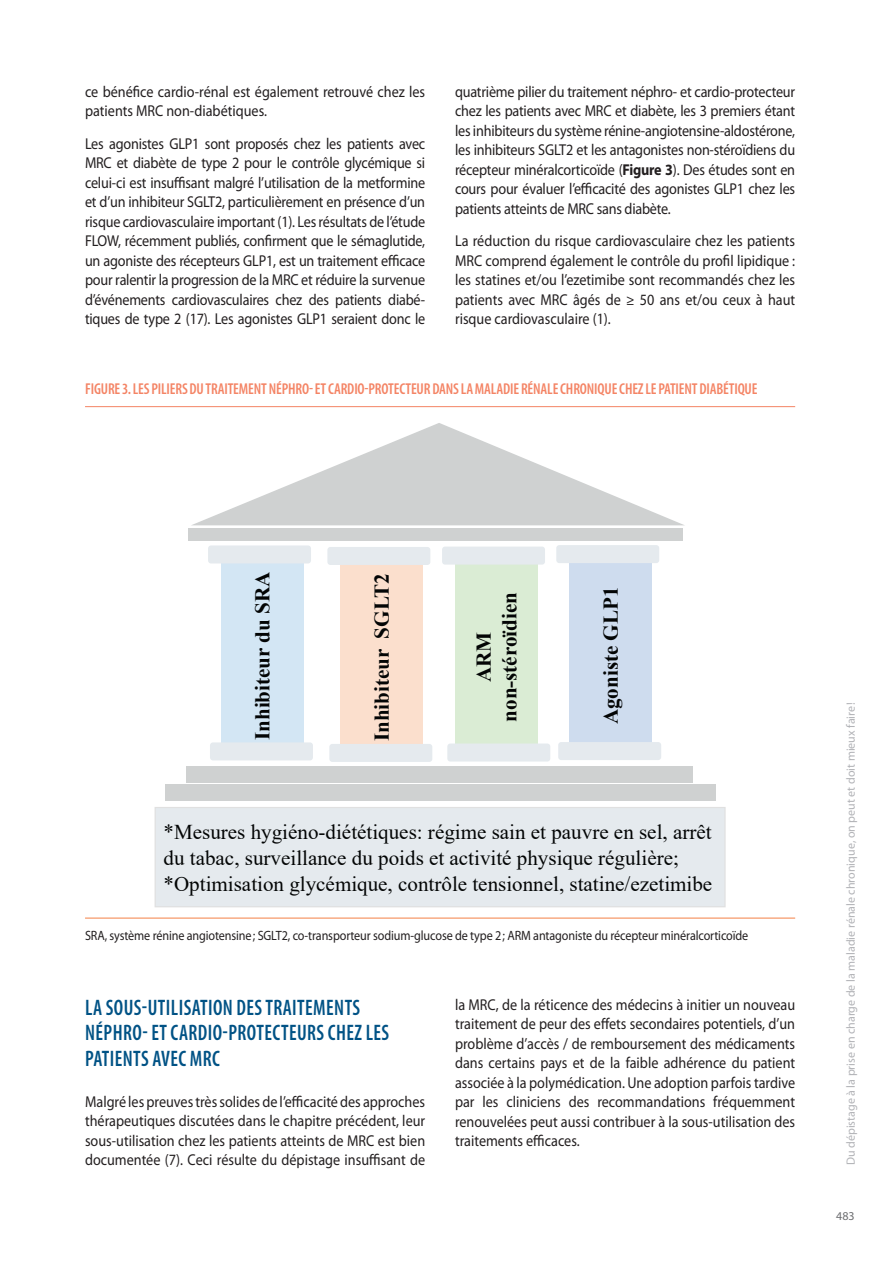
<style>
.page{position:relative;width:893px;height:1263px;background:#fff}
.page>*{position:absolute;margin:0;border:0;box-sizing:border-box;transform-origin:0 0}
.t1{font:600 condensed 22.5px/25.5px "Myriad Pro";letter-spacing:.02em;color:#005285;scale:.9 1}
.t2{font:21px/25.7px "Times New Roman";color:#030505}
.t3{font:700 21px/25.8px "Times New Roman";color:#030505;text-align:center}
.t4{font:15.75px/19.5px "Myriad Pro";color:#231f20;text-align:justify;scale:.9 1}
.t5{font:600 condensed 15.75px "Myriad Pro";letter-spacing:-.01em;color:#f48465}
.t6{font:13.5px "Myriad Pro";letter-spacing:-.01em;color:#231f20;scale:.9 1}
.t7{font:12px "Myriad Pro";color:#b2b3b7}
.t8{font:12px "Myriad Pro";color:#6c6d70}
.s1{font-weight:700}
</style>
<div class="page">
<div style="left:155px;top:807px;width:570px;height:100px;background:#e5eaee"></div>
<div style="left:155px;top:807px;width:571px;height:100px;border:1px solid #e0e0e0"></div>
<div style="left:165px;top:784px;width:551px;height:17px;background:#cfd1d1"></div>
<div style="left:187px;top:767px;width:506px;height:16px;background:#cfd1d1"></div>
<div style="left:221px;top:558px;width:82px;height:196px;background:#d3e6f4"></div>
<div style="left:189px;top:528px;width:494px;height:13px;background:#cfd1d1"></div>
<svg style="left:192px;top:423px;width:492px;height:102px"></svg>
<div style="left:208px;top:545px;width:103px;height:18px;background:#e5eaee;border-radius:3px"></div>
<div style="left:210px;top:742px;width:103px;height:18px;background:#e5eaee;border-radius:3px"></div>
<div style="left:340px;top:559px;width:83px;height:197px;background:#fbdfcd"></div>
<div style="left:327px;top:547px;width:103px;height:18px;background:#e5eaee;border-radius:3px"></div>
<div style="left:329px;top:744px;width:103px;height:18px;background:#e5eaee;border-radius:3px"></div>
<div style="left:455px;top:559px;width:82px;height:196px;background:#daecd4"></div>
<div style="left:442px;top:547px;width:103px;height:18px;background:#e5eaee;border-radius:3px"></div>
<div style="left:447px;top:743px;width:103px;height:18px;background:#e5eaee;border-radius:3px"></div>
<div style="left:569px;top:557px;width:82px;height:197px;background:#cedcee"></div>
<div style="left:556px;top:545px;width:103px;height:18px;background:#e5eaee;border-radius:3px"></div>
<div style="left:558px;top:742px;width:103px;height:18px;background:#e5eaee;border-radius:3px"></div>
<hr style="left:85px;top:406px;width:710px;height:1px;background:#f48465">
<hr style="left:85px;top:918px;width:710px;height:1px;background:#f48145">
<p class="t4" style="left:85px;top:82px;width:379px">ce bénéfice cardio-rénal est également retrouvé chez les patients MRC non-diabétiques.</p>
<p class="t4" style="left:85px;top:134px;width:380px">Les agonistes GLP1 sont proposés chez les patients avec MRC et diabète de type 2 pour le contrôle glycémique si celui-ci est insuffisant malgré l’utilisation de la metformine et d’un inhibiteur SGLT2, particulièrement en présence d’un risque cardiovasculaire important (1). Les résultats de l’étude FLOW, récemment publiés, confirment que le sémaglutide, un agoniste des récepteurs GLP1, est un traitement efficace pour ralentir la progression de la MRC et réduire la survenue d’événements cardiovasculaires chez des patients diabé&shy;tiques de type 2 (17). Les agonistes GLP1 seraient donc le</p>
<p class="t4" style="left:455px;top:82px;width:379px">quatrième pilier du traitement néphro- et cardio-protecteur chez les patients avec MRC et diabète, les 3 premiers étant les inhibiteurs du système rénine-angiotensine-aldostérone, les inhibiteurs SGLT2 et les antagonistes non-stéroïdiens du récepteur minéralcorticoïde (<span class="s1">Figure 3</span>). Des études sont en cours pour évaluer l’efficacité des agonistes GLP1 chez les patients atteints de MRC sans diabète.</p>
<p class="t4" style="left:455px;top:231px;width:380px">La réduction du risque cardiovasculaire chez les patients MRC comprend également le contrôle du profil lipidique : les statines et/ou l’ezetimibe sont recommandés chez les patients avec MRC âgés de ≥ 50 ans et/ou ceux à haut risque cardiovasculaire (1).</p>
<p class="t5" style="left:85px;top:380px;width:674px">FIGURE 3. LES PILIERS DU TRAITEMENT NÉPHRO- ET CARDIO-PROTECTEUR DANS LA MALADIE RÉNALE CHRONIQUE CHEZ LE PATIENT DIABÉTIQUE</p>
<h2 class="t3" style="left:249px;top:740px;width:170px;rotate:-90deg">Inhibiteur du SRA</h2>
<h2 class="t3" style="left:368px;top:741px;width:169px;rotate:-90deg">Inhibiteur SGLT2</h2>
<h2 class="t3" style="left:470px;top:722px;width:131px;rotate:-90deg">ARM non-stéroïdien</h2>
<h2 class="t3" style="left:597px;top:724px;width:139px;rotate:-90deg">Agoniste GLP1</h2>
<h2 class="t2" style="left:164px;top:819px;width:550px">*Mesures hygiéno-diététiques: régime sain et pauvre en sel, arrêt du tabac, surveillance du poids et activité physique régulière; *Optimisation glycémique, contrôle tensionnel, statine/ezetimibe</h2>
<p class="t6" style="left:85px;top:928px;width:738px">SRA, système rénine angiotensine; SGLT2, co-transporteur sodium-glucose de type 2; ARM antagoniste du récepteur minéralcorticoïde</p>
<h1 class="t1" style="left:85px;top:995px;width:339px">LA SOUS-UTILISATION DES TRAITEMENTS<br>NÉPHRO- ET CARDIO-PROTECTEURS CHEZ LES<br>PATIENTS AVEC MRC</h1>
<p class="t4" style="left:85px;top:1092px;width:379px">Malgré les preuves très solides de l’efficacité des approches thérapeutiques discutées dans le chapitre précédent, leur sous-utilisation chez les patients atteints de MRC est bien documentée (7). Ceci résulte du dépistage insuffisant de</p>
<p class="t4" style="left:455px;top:995px;width:379px">la MRC, de la réticence des médecins à initier un nouveau traitement de peur des effets secondaires potentiels, d’un problème d’accès / de remboursement des médicaments dans certains pays et de la faible adhérence du patient associée à la polymédication. Une adoption parfois tardive par les cliniciens des recommandations fréquemment renouvelées peut aussi contribuer à la sous-utilisation des traitements efficaces.</p>
<p class="t7" style="left:844px;top:1165px;width:465px;rotate:-90deg">Du dépistage à la prise en charge de la maladie rénale chronique, on peut et doit mieux faire!</p>
<p class="t8" style="left:836px;top:1210px;width:20px">483</p>
</div>
